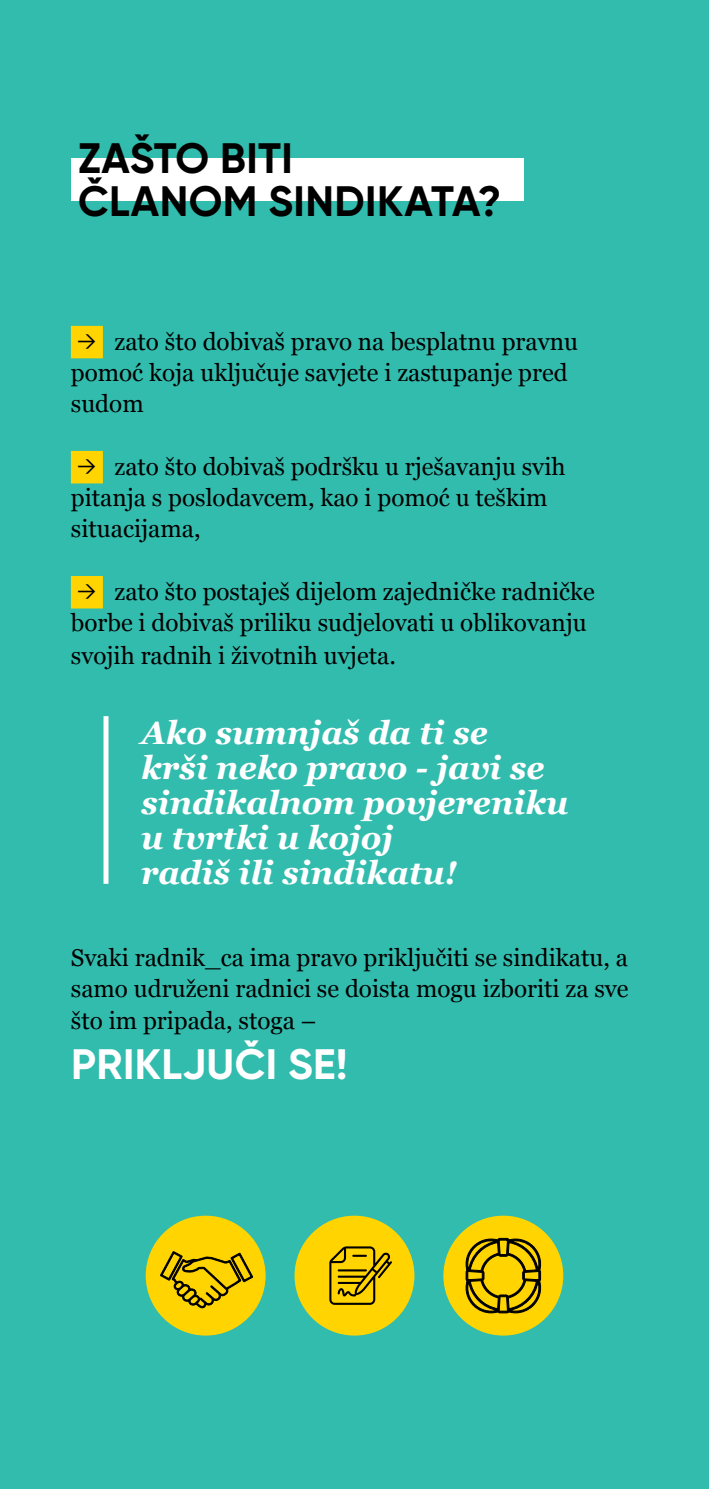
<style>
.page{position:relative;width:709px;height:1489px;background:#fff}
.page>*{position:absolute;margin:0;border:0;box-sizing:border-box;transform-origin:0 0}
.t1{font:700 42.5px/42.5px "Gilroy";letter-spacing:.01em;color:#000}
.t2{font:700 42.5px "Gilroy";letter-spacing:.01em;color:#fff}
.t3{font:italic 700 32.5px/35px "Georgia";color:#fff}
.t4{font:24.25px/31.2px "Georgia";color:#000}
.s1{font-family:"Gilroy"}
</style>
<div class="page">
<div style="left:0;top:0;width:709px;height:1488px;background:#32bcad"></div>
<div style="left:71px;top:158px;width:452px;height:43px;background:#fff"></div>
<div style="left:146px;top:1215px;width:119px;height:120px;background:#ffd400;border-radius:50%"></div>
<div style="left:294px;top:1215px;width:120px;height:120px;background:#ffd400;border-radius:50%"></div>
<div style="left:443px;top:1215px;width:120px;height:120px;background:#ffd400;border-radius:50%"></div>
<div style="left:71px;top:326px;width:32px;height:32px;background:#ffd400"></div>
<div style="left:71px;top:451px;width:32px;height:32px;background:#ffd400"></div>
<div style="left:71px;top:576px;width:32px;height:32px;background:#ffd400"></div>
<div style="left:103px;top:716px;width:5px;height:167px;background:#fff"></div>
<svg style="left:329px;top:1246px;width:63px;height:58px"></svg>
<svg style="left:465px;top:1237px;width:77px;height:77px"></svg>
<svg style="left:160px;top:1251px;width:93px;height:57px"></svg>
<h1 class="t1" style="left:78px;top:137px;width:425px">ZAŠTO BITI<br>ČLANOM SINDIKATA?</h1>
<p class="t4" style="left:71px;top:324px;width:508px"><span class="s1">→</span> zato što dobivaš pravo na besplatnu pravnu pomoć koja uključuje savjete i zastupanje pred sudom</p>
<p class="t4" style="left:71px;top:449px;width:496px"><span class="s1">→</span> zato što dobivaš podršku u rješavanju svih pitanja s poslodavcem, kao i pomoć u teškim situacijama,</p>
<p class="t4" style="left:71px;top:574px;width:525px;line-height:32px"><span class="s1">→</span> zato što postaješ dijelom zajedničke radničke borbe i dobivaš priliku sudjelovati u oblikovanju svojih radnih i životnih uvjeta.</p>
<h2 class="t3" style="left:141px;top:713px;width:429px">Ako sumnjaš da ti se<br>krši neko pravo - javi se sindikalnom povjereniku u tvrtki u kojoj<br>radiš ili sindikatu!</h2>
<p class="t4" style="left:71px;top:941px;width:559px;text-align:justify">Svaki radnik_ca ima pravo priključiti se sindikatu, a samo udruženi radnici se doista mogu izboriti za sve što im pripada, stoga –</p>
<h1 class="t2" style="left:71px;top:1037px;width:278px">PRIKLJUČI SE!</h1>
</div>
